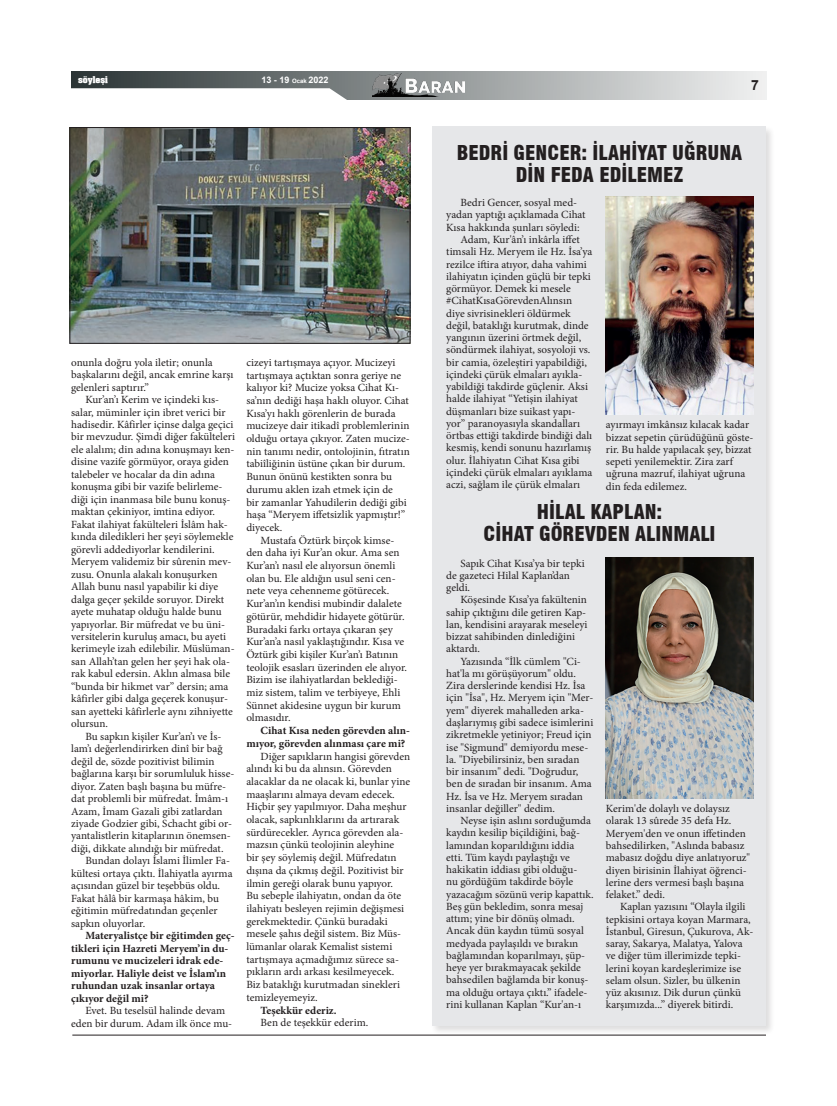
<style>
.page{position:relative;width:837px;height:1106px;background:#fff}
.page>*{position:absolute;margin:0;border:0;box-sizing:border-box;transform-origin:0 0}
.kutu_metin{font:900 condensed 20px/22px "Swiss 721 BT";color:#231f20;text-align:center}
.t1{font:700 14px "Arial";color:#231f20}
.t2{font:11px/12.3px "Minion Pro";color:#231f20}
.t3{font:700 11px/12.5px "Minion Pro";color:#231f20}
.t4{font:700 9px "Arial";color:#fff}
.t5{font:700 9px "Aachen";color:#fff}
.s1{font-size:6px}
</style>
<div class="page">
<div style="left:71px;top:71px;width:694px;height:28px;background:linear-gradient(to right,#2b3435,#eff0f0)"></div>
<img style="left:372px;top:73px;width:92px;height:24px">
<svg style="left:71px;top:88px;width:278px;height:12px"></svg>
<hr style="left:72px;top:1034px;width:693px;height:1px;background:#231f20">
<div style="left:431px;top:125px;width:344px;height:910px;background:#231f20;opacity:.15"></div>
<div style="left:432px;top:127px;width:333px;height:899px;background:#e6e7e9"></div>
<img style="left:605px;top:197px;width:148px;height:217px">
<img style="left:605px;top:557px;width:148px;height:241px">
<img style="left:72px;top:129px;width:336px;height:212px">
<div style="left:70px;top:127px;width:340px;height:216px;border:1px solid #231f20"></div>
<p class="t5" style="left:78px;top:74px;width:31px">söyleşi</p>
<p class="t4" style="left:261px;top:74px;width:68px">13 - 19 <span class="s1">Ocak</span> 2022</p>
<p class="t2" style="left:71px;top:356px;width:164px">onunla doğru yola iletir; onunla başkalarını değil, ancak emrine karşı gelenleri saptırır.”</p>
<p class="t2" style="left:71px;top:393px;width:165px;text-indent:14px">Kur’an’ı Kerim ve içindeki kıs&shy;salar, müminler için ibret verici bir hadisedir. Kâfirler içinse dalga geçici bir mevzudur. Şimdi diğer fakülteleri ele alalım; din adına konuşmayı ken&shy;disine vazife görmüyor, oraya giden talebeler ve hocalar da din adına konuşma gibi bir vazife belirleme&shy;diği için inanmasa bile bunu konuş&shy;maktan çekiniyor, imtina ediyor.<br>Fakat ilahiyat fakülteleri İslâm hak&shy;kında diledikleri her şeyi söylemekle görevli addediyorlar kendilerini.<br>Meryem validemiz bir sûrenin mev&shy;zusu. Onunla alakalı konuşurken Allah bunu nasıl yapabilir ki diye dalga geçer şekilde soruyor. Direkt ayete muhatap olduğu halde bunu yapıyorlar. Bir müfredat ve bu üni&shy;versitelerin kuruluş amacı, bu ayeti kerimeyle izah edilebilir. Müslüman&shy;san Allah’tan gelen her şeyi hak ola&shy;rak kabul edersin. Aklın almasa bile “bunda bir hikmet var” dersin; ama kâfirler gibi dalga geçerek konuşur&shy;san ayetteki kâfirlerle aynı zihniyette olursun.</p>
<p class="t2" style="left:71px;top:730px;width:165px;text-indent:14px">Bu sapkın kişiler Kur’an’ı ve İs&shy;lam’ı değerlendirirken dinî bir bağ değil de, sözde pozitivist bilimin bağlarına karşı bir sorumluluk hisse&shy;diyor. Zaten başlı başına bu müfre&shy;dat problemli bir müfredat. İmâm-ı Azam, İmam Gazali gibi zatlardan ziyade Godzier gibi, Schacht gibi or&shy;yantalistlerin kitaplarının önemsen&shy;diği, dikkate alındığı bir müfredat.</p>
<p class="t2" style="left:71px;top:854px;width:163px;text-indent:14px">Bundan dolayı İslami İlimler Fa&shy;kültesi ortaya çıktı. İlahiyatla ayırma açısından güzel bir teşebbüs oldu.<br>Fakat hâlâ bir karmaşa hâkim, bu eğitimin müfredatından geçenler sapkın oluyorlar.</p>
<p class="t3" style="left:71px;top:929px;width:165px;text-indent:14px">Materyalistçe bir eğitimden geç&shy;tikleri için Hazreti Meryem’in du&shy;rumunu ve mucizeleri idrak ede&shy;miyorlar. Haliyle deist ve İslam’ın ruhundan uzak insanlar ortaya çıkıyor değil mi?</p>
<p class="t2" style="left:71px;top:1004px;width:162px;text-indent:14px">Evet. Bu teselsül halinde devam eden bir durum. Adam ilk önce mu-</p>
<p class="t2" style="left:246px;top:356px;width:165px;line-height:12.7px">cizeyi tartışmaya açıyor. Mucizeyi tartışmaya açtıktan sonra geriye ne kalıyor ki? Mucize yoksa Cihat Kı&shy;sa’nın dediği haşa haklı oluyor. Cihat Kısa’yı haklı görenlerin de burada mucizeye dair itikadî problemlerinin olduğu ortaya çıkıyor. Zaten mucize&shy;nin tanımı nedir, ontolojinin, fıtratın tabiîliğinin üstüne çıkan bir durum.<br>Bunun önünü kestikten sonra bu durumu aklen izah etmek için de<br>bir zamanlar Yahudilerin dediği gibi haşa “Meryem iffetsizlik yapmıştır!” diyecek.</p>
<p class="t2" style="left:246px;top:534px;width:162px;line-height:12.7px;text-indent:14px">Mustafa Öztürk birçok kimse&shy;den daha iyi Kur’an okur. Ama sen Kur’an’ı nasıl ele alıyorsun önemli olan bu. Ele aldığın usul seni cen&shy;nete veya cehenneme götürecek.<br>Kur’an’ın kendisi mubindir dalalete götürür, mehdidir hidayete götürür.<br>Buradaki farkı ortaya çıkaran şey Kur’an’a nasıl yaklaştığındır. Kısa ve Öztürk gibi kişiler Kur’an’ı Batının teolojik esasları üzerinden ele alıyor.<br>Bizim ise ilahiyatlardan beklediği&shy;miz sistem, talim ve terbiyeye, Ehli Sünnet akidesine uygun bir kurum olmasıdır.</p>
<p class="t3" style="left:246px;top:724px;width:165px;text-indent:14px">Cihat Kısa neden görevden alın&shy;mıyor, görevden alınması çare mi?</p>
<p class="t2" style="left:246px;top:749px;width:165px;line-height:12.7px;text-indent:14px">Diğer sapıkların hangisi görevden alındı ki bu da alınsın. Görevden alacaklar da ne olacak ki, bunlar yine maaşlarını almaya devam edecek.<br>Hiçbir şey yapılmıyor. Daha meşhur olacak, sapkınlıklarını da artırarak sürdürecekler. Ayrıca görevden ala&shy;mazsın çünkü teolojinin aleyhine<br>bir şey söylemiş değil. Müfredatın dışına da çıkmış değil. Pozitivist bir ilmin gereği olarak bunu yapıyor.<br>Bu sebeple ilahiyatın, ondan da öte ilahiyatı besleyen rejimin değişmesi gerekmektedir. Çünkü buradaki mesele şahıs değil sistem. Biz Müs&shy;lümanlar olarak Kemalist sistemi tartışmaya açmadığımız sürece sa&shy;pıkların ardı arkası kesilmeyecek.<br>Biz bataklığı kurutmadan sinekleri temizleyemeyiz.</p>
<p class="t3" style="left:260px;top:1003px;width:78px">Teşekkür ederiz.</p>
<p class="t2" style="left:260px;top:1016px;width:109px">Ben de teşekkür ederim.</p>
<p class="t1" style="left:750px;top:76px;width:9px">7</p>
<p class="kutu_metin" style="left:457px;top:142px;width:287px">BEDRI GENCER: İLAHIYAT UĞRUNA<br>DIN FEDA EDILEMEZ</p>
<p class="t2" style="left:446px;top:197px;width:141px;text-align:center">Bedri Gencer, sosyal med&shy;yadan yaptığı açıklamada Cihat<br>Kısa hakkında şunları söyledi:</p>
<p class="t2" style="left:446px;top:233px;width:148px;text-indent:14px">Adam, Kur'ân’ı inkârla iffet timsali Hz. Meryem ile Hz. İsa’ya rezilce iftira atıyor, daha vahimi ilahiyatın içinden güçlü bir tepki görmüyor. Demek ki mesele #CihatKısaGörevdenAlınsın diye sivrisinekleri öldürmek değil, bataklığı kurutmak, dinde yangının üzerini örtmek değil, söndürmek ilahiyat, sosyoloji vs. bir camia, özeleştiri yapabildiği, içindeki çürük elmaları ayıkla&shy;yabildiği takdirde güçlenir. Aksi halde ilahiyat “Yetişin ilahiyat düşmanları bize suikast yapı&shy;yor” paranoyasıyla skandalları örtbas ettiği takdirde bindiği dalı kesmiş, kendi sonunu hazırlamış olur. İlahiyatın Cihat Kısa gibi içindeki çürük elmaları ayıklama aczi, sağlam ile çürük elmaları</p>
<p class="t2" style="left:605px;top:418px;width:149px">ayırmayı imkânsız kılacak kadar bizzat sepetin çürüdüğünü göste&shy;rir. Bu halde yapılacak şey, bizzat sepeti yenilemektir. Zira zarf uğruna mazruf, ilahiyat uğruna din feda edilemez.</p>
<p class="kutu_metin" style="left:536px;top:501px;width:127px">HILAL KAPLAN:</p>
<p class="kutu_metin" style="left:483px;top:523px;width:233px">CIHAT GÖREVDEN ALINMALI</p>
<p class="t2" style="left:446px;top:557px;width:140px;text-indent:14px">Sapık Cihat Kısa’ya bir tepki de gazeteci Hilal Kaplan’dan geldi.</p>
<p class="t2" style="left:446px;top:594px;width:143px;text-indent:14px">Köşesinde Kısa’ya fakültenin sahip çıktığını dile getiren Kap&shy;lan, kendisini arayarak meseleyi bizzat sahibinden dinlediğini aktardı.</p>
<p class="t2" style="left:446px;top:655px;width:149px;text-indent:14px">Yazısında “İlk cümlem "Ci&shy;hat'la mı görüşüyorum" oldu.<br>Zira derslerinde kendisi Hz. İsa için "İsa", Hz. Meryem için "Mer&shy;yem" diyerek mahalleden arka&shy;daşlarıymış gibi sadece isimlerini zikretmekle yetiniyor; Freud için ise "Sigmund" demiyordu mese&shy;la. "Diyebilirsiniz, ben sıradan bir insanım" dedi. "Doğrudur, ben de sıradan bir insanım. Ama<br>Hz. İsa ve Hz. Meryem sıradan insanlar değiller" dedim.</p>
<p class="t2" style="left:446px;top:814px;width:149px;text-indent:14px">Neyse işin aslını sorduğumda kaydın kesilip biçildiğini, bağ&shy;lamından koparıldığını iddia etti. Tüm kaydı paylaştığı ve hakikatin iddiası gibi olduğu-<br>nu gördüğüm takdirde böyle yazacağım sözünü verip kapattık.<br>Beş gün bekledim, sonra mesaj attım; yine bir dönüş olmadı.<br>Ancak dün kaydın tümü sosyal medyada paylaşıldı ve bırakın bağlamından koparılmayı, şüp&shy;heye yer bırakmayacak şekilde bahsedilen bağlamda bir konuş&shy;ma olduğu ortaya çıktı.” ifadele&shy;rini kullanan Kaplan “Kur'an-ı</p>
<p class="t2" style="left:605px;top:802px;width:146px">Kerim'de dolaylı ve dolaysız olarak 13 sûrede 35 defa Hz.<br>Meryem'den ve onun iffetinden bahsedilirken, "Aslında babasız mabasız doğdu diye anlatıyoruz" diyen birisinin İlahiyat öğrenci&shy;lerine ders vermesi başlı başına felaket.” dedi.</p>
<p class="t2" style="left:605px;top:900px;width:149px;text-indent:14px">Kaplan yazısını “Olayla ilgili tepkisini ortaya koyan Marmara,<br>İstanbul, Giresun, Çukurova, Ak&shy;saray, Sakarya, Malatya, Yalova ve diğer tüm illerimizde tepki&shy;lerini koyan kardeşlerimize ise selam olsun. Sizler, bu ülkenin yüz akısınız. Dik durun çünkü karşımızda...” diyerek bitirdi.</p>
</div>
